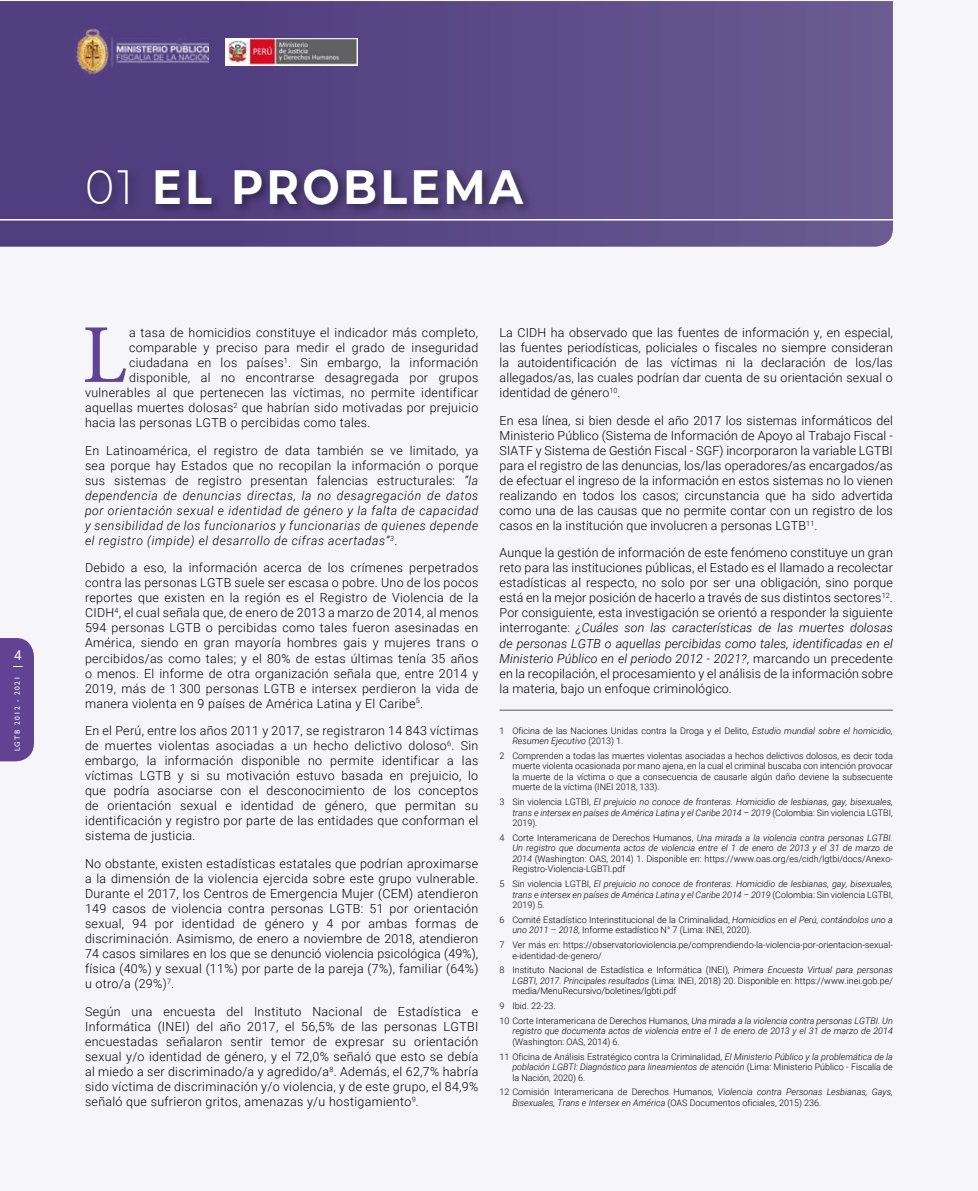
<style>
.page{position:relative;width:978px;height:1191px;background:#f6f5fa}
.page>*{position:absolute;margin:0;border:0;box-sizing:border-box;transform-origin:0 0}
.t1{font:83.7px "Minion Pro";color:#614293}
.t2{font:700 48px "Montserrat";letter-spacing:.075em;color:#fff;scale:.92 1}
.t3{font:13.5px "Roboto";color:#fff}
.t4{font:300 12.45px/15px "Roboto";letter-spacing:.025em;color:#000;text-align:justify}
.t5{font:italic 300 12.45px/15px "Roboto";letter-spacing:.05em;color:#000;text-align:justify}
.t6{font:300 9px/10.5px "Roboto";color:#000}
.t7{font:italic 300 9px/10.5px "Roboto";color:#000;text-align:justify}
.t8{font:500 7.5px "Gill Sans MT Pro";letter-spacing:.17em;color:#fff}
.s1{font-weight:300}
.s2{font-style:normal}
.s3{font-style:italic}
</style>
<div class="page">
<img style="left:0;top:1px;width:893px;height:246px">
<hr style="left:0;top:219px;width:893px;height:1px;background:#fff">
<div style="left:84px;top:165px;width:451px;height:51px;background:#000;opacity:.4"></div>
<hr style="left:500px;top:710px;width:393px;height:1px;background:#575656">
<div style="left:0;top:638px;width:34px;height:123px;background:#614293"></div>
<img style="left:226px;top:38px;width:131px;height:27px">
<img style="left:74px;top:28px;width:135px;height:50px">
<p class="t3" style="left:14px;top:648px;width:9px">4</p>
<p class="t8" style="left:13px;top:751px;width:77px;rotate:-90deg">LGTB 2012 - 2021</p>
<h2 class="t2" style="left:85px;top:159px;width:478px"><span class="s1">01</span> EL PROBLEMA</h2>
<h1 class="t1" style="left:82px;top:304px;width:47px">L</h1>
<p class="t4" style="left:129px;top:326px;width:351px">a tasa de homicidios constituye el indicador más completo,</p>
<p class="t4" style="left:129px;top:341px;width:351px">comparable y preciso para medir el grado de inseguridad</p>
<p class="t4" style="left:129px;top:356px;width:351px">ciudadana en los países<sup>1</sup>. Sin embargo, la información</p>
<p class="t4" style="left:129px;top:371px;width:351px">disponible, al no encontrarse desagregada por grupos</p>
<p class="t4" style="left:85px;top:386px;width:395px">vulnerables al que pertenecen las víctimas, no permite identificar</p>
<p class="t4" style="left:85px;top:401px;width:395px">aquellas muertes dolosas<sup>2</sup> que habrían sido motivadas por prejuicio</p>
<p class="t4" style="left:85px;top:416px;width:287px">hacia las personas LGTB o percibidas como tales.</p>
<p class="t5" style="left:85px;top:443px;width:395px"><span class="s2">En Latinoamérica, el registro de data también se ve limitado, ya sea porque hay Estados que no recopilan la información o porque sus sistemas de registro presentan falencias estructurales:</span> “la dependencia de denuncias directas, la no desagregación de datos por orientación sexual e identidad de género y la falta de capacidad y sensibilidad de los funcionarios y funcionarias de quienes depende el registro (impide) el desarrollo de cifras acertadas”<sup>3</sup><span class="s2">.</span></p>
<p class="t4" style="left:85px;top:561px;width:395px">Debido a eso, la información acerca de los crímenes perpetrados contra las personas LGTB suele ser escasa o pobre. Uno de los pocos reportes que existen en la región es el Registro de Violencia de la CIDH<sup>4</sup>, el cual señala que, de enero de 2013 a marzo de 2014, al menos 594 personas LGTB o percibidas como tales fueron asesinadas en América, siendo en gran mayoría hombres gais y mujeres trans o percibidos/as como tales; y el 80% de estas últimas tenía 35 años o menos. El informe de otra organización señala que, entre 2014 y 2019, más de 1 300 personas LGTB e intersex perdieron la vida de manera violenta en 9 países de América Latina y El Caribe<sup>5</sup>.</p>
<p class="t4" style="left:85px;top:724px;width:395px">En el Perú, entre los años 2011 y 2017, se registraron 14 843 víctimas de muertes violentas asociadas a un hecho delictivo doloso<sup>6</sup>. Sin embargo, la información disponible no permite identificar a las víctimas LGTB y si su motivación estuvo basada en prejuicio, lo que podría asociarse con el desconocimiento de los conceptos de orientación sexual e identidad de género, que permitan su identificación y registro por parte de las entidades que conforman el sistema de justicia.</p>
<p class="t4" style="left:85px;top:857px;width:395px">No obstante, existen estadísticas estatales que podrían aproximarse a la dimensión de la violencia ejercida sobre este grupo vulnerable.<br>Durante el 2017, los Centros de Emergencia Mujer (CEM) atendieron 149 casos de violencia contra personas LGTB: 51 por orientación sexual, 94 por identidad de género y 4 por ambas formas de discriminación. Asimismo, de enero a noviembre de 2018, atendieron 74 casos similares en los que se denunció violencia psicológica (49%), física (40%) y sexual (11%) por parte de la pareja (7%), familiar (64%) u otro/a (29%)<sup>7</sup>.</p>
<p class="t4" style="left:85px;top:1004px;width:395px">Según una encuesta del Instituto Nacional de Estadística e Informática (INEI) del año 2017, el 56,5% de las personas LGTBI encuestadas señalaron sentir temor de expresar su orientación sexual y/o identidad de género, y el 72,0% señaló que esto se debía al miedo a ser discriminado/a y agredido/a<sup>8</sup>. Además, el 62,7% habría sido víctima de discriminación y/o violencia, y de este grupo, el 84,9% señaló que sufrieron gritos, amenazas y/u hostigamiento<sup>9</sup>.</p>
<p class="t4" style="left:500px;top:326px;width:395px">La CIDH ha observado que las fuentes de información y, en especial, las fuentes periodísticas, policiales o fiscales no siempre consideran la autoidentificación de las víctimas ni la declaración de los/las allegados/as, las cuales podrían dar cuenta de su orientación sexual o identidad de género<sup>10</sup>.</p>
<p class="t4" style="left:500px;top:413px;width:395px">En esa línea, si bien desde el año 2017 los sistemas informáticos del Ministerio Público (Sistema de Información de Apoyo al Trabajo Fiscal - SIATF y Sistema de Gestión Fiscal - SGF) incorporaron la variable LGTBI para el registro de las denuncias, los/las operadores/as encargados/as de efectuar el ingreso de la información en estos sistemas no lo vienen realizando en todos los casos; circunstancia que ha sido advertida como una de las causas que no permite contar con un registro de los casos en la institución que involucren a personas LGTB<sup>11</sup>.</p>
<p class="t4" style="left:500px;top:546px;width:395px">Aunque la gestión de información de este fenómeno constituye un gran reto para las instituciones públicas, el Estado es el llamado a recolectar estadísticas al respecto, no solo por ser una obligación, sino porque está en la mejor posición de hacerlo a través de sus distintos sectores<sup>12</sup>.<br>Por consiguiente, esta investigación se orientó a responder la siguiente interrogante: <span class="s3">¿Cuáles son las características de las muertes dolosas de personas LGTB o aquellas percibidas como tales, identificadas en el Ministerio Público en el periodo 2012 - 2021?</span>, marcando un precedente en la recopilación, el procesamiento y el análisis de la información sobre la materia, bajo un enfoque criminológico.</p>
<p class="t6" style="left:512px;top:725px;width:382px;text-indent:-13px">1 Oficina de las Naciones Unidas contra la Droga y el Delito, <span class="s3">Estudio mundial sobre el homicidio,<br>Resumen Ejecutivo</span> (2013) 1.</p>
<p class="t6" style="left:512px;top:751px;width:382px;text-align:justify;text-indent:-13px">2 Comprenden a todas las muertes violentas asociadas a hechos delictivos dolosos, es decir toda muerte violenta ocasionada por mano ajena, en la cual el criminal buscaba con intención provocar la muerte de la víctima o que a consecuencia de causarle algún daño deviene la subsecuente muerte de la víctima (INEI 2018, 133).</p>
<p class="t7" style="left:512px;top:797px;width:382px;text-indent:-13px"><span class="s2">3 Sin violencia LGTBI,</span> El prejuicio no conoce de fronteras. Homicidio de lesbianas, gay, bisexuales, trans e intersex en países de América Latina y el Caribe 2014 – 2019 <span class="s2">(Colombia: Sin violencia LGTBI, 2019).</span></p>
<p class="t6" style="left:512px;top:833px;width:382px;text-align:justify;text-indent:-13px">4 Corte Interamericana de Derechos Humanos, <span class="s3">Una mirada a la violencia contra personas LGTBI.<br>Un registro que documenta actos de violencia entre el 1 de enero de 2013 y el 31 de marzo de 2014</span> (Washington: OAS, 2014) 1. Disponible en: https://www.oas.org/es/cidh/lgtbi/docs/Anexo-Registro-Violencia-LGBTI.pdf</p>
<p class="t7" style="left:512px;top:879px;width:382px;text-indent:-13px"><span class="s2">5 Sin violencia LGTBI,</span> El prejuicio no conoce de fronteras. Homicidio de lesbianas, gay, bisexuales, trans e intersex en países de América Latina y el Caribe 2014 – 2019 <span class="s2">(Colombia: Sin violencia LGTBI, 2019) 5.</span></p>
<p class="t6" style="left:512px;top:915px;width:382px;text-indent:-13px">6 Comité Estadístico Interinstitucional de la Criminalidad, <span class="s3">Homicidios en el Perú, contándolos uno a uno 2011 – 2018</span>, Informe estadístico N° 7 (Lima: INEI, 2020).</p>
<p class="t6" style="left:512px;top:940px;width:382px;text-indent:-13px">7 Ver más en: https://observatorioviolencia.pe/comprendiendo-la-violencia-por-orientacion-sexual&shy;e-identidad-de-genero/</p>
<p class="t6" style="left:512px;top:965px;width:382px;text-align:justify;text-indent:-13px">8 Instituto Nacional de Estadística e Informática (INEI), <span class="s3">Primera Encuesta Virtual para personas LGBTI, 2017. Principales resultados</span> (Lima: INEI, 2018) 20. Disponible en: https://www.inei.gob.pe/ media/MenuRecursivo/boletines/lgbti.pdf</p>
<p class="t6" style="left:500px;top:999px;width:395px;line-height:14.7px">9 Ibid. 22-23.<br>10 Corte Interamericana de Derechos Humanos, <span class="s3">Una mirada a la violencia contra personas LGTBI. Un</span></p>
<p class="t7" style="left:512px;top:1026px;width:382px">registro que documenta actos de violencia entre el 1 de enero de 2013 y el 31 de marzo de 2014</p>
<p class="t6" style="left:500px;top:1035px;width:395px;line-height:14.7px;text-indent:13px">(Washington: OAS, 2014) 6.<br>11 Oficina de Análisis Estratégico contra la Criminalidad, <span class="s3">El Ministerio Público y la problemática de la</span></p>
<p class="t7" style="left:512px;top:1062px;width:382px">población LGBTI: Diagnóstico para lineamientos de atención <span class="s2">(Lima: Ministerio Público - Fiscalía de la Nación, 2020) 6.</span></p>
<p class="t6" style="left:512px;top:1087px;width:382px;text-indent:-13px">12 Comisión Interamericana de Derechos Humanos, <span class="s3">Violencia contra Personas Lesbianas, Gays,<br>Bisexuales, Trans e Intersex en América</span> (OAS Documentos oficiales, 2015) 236.</p>
</div>
